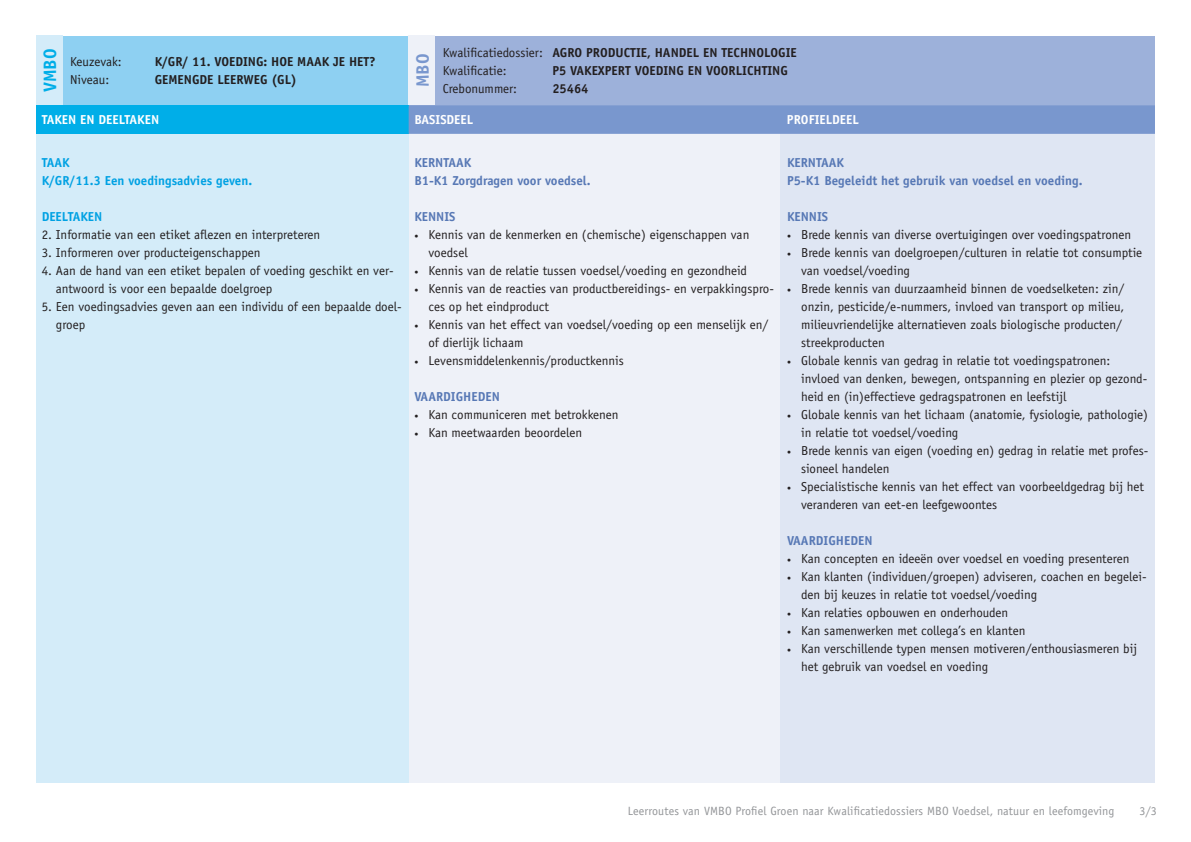
<style>
.page{position:relative;width:1191px;height:842px;background:#fff}
.page>*{position:absolute;margin:0;border:0;box-sizing:border-box;transform-origin:0 0}
.t1{font:700 18px "Officina Sans Std";color:#00aee8}
.t2{font:700 18px "Officina Sans Std";color:#7997ce}
.t3{font:13px/18px "Officina Sans Std";color:#231f20}
.t4{font:700 13px/18px "Officina Sans Std";color:#5778b5}
.t5{font:700 13px "Officina Sans Std";color:#231f20}
.t6{font:700 13px/18px "Officina Sans Std";color:#00a1e3}
.t7{font:700 13px "Officina Sans Std";color:#fff}
.t8{font:12px "Officina Sans Std";letter-spacing:.01em;color:#939598}
.s1{font-weight:700}
.s2{font-size:8px}
</style>
<div class="page">
<div style="left:408px;top:63px;width:372px;height:719px;background:#eef1f8"></div>
<div style="left:780px;top:63px;width:375px;height:719px;background:#dfe6f3"></div>
<div style="left:36px;top:56px;width:372px;height:726px;background:#d4ecf9"></div>
<div style="left:36px;top:36px;width:373px;height:69px;background:#8ed0f2"></div>
<div style="left:409px;top:36px;width:746px;height:69px;background:#9db1da"></div>
<div style="left:36px;top:105px;width:373px;height:29px;background:#00aee8"></div>
<div style="left:409px;top:105px;width:746px;height:29px;background:#7997ce"></div>
<div style="left:408px;top:36px;width:27px;height:69px;background:#eef1f8"></div>
<div style="left:36px;top:36px;width:27px;height:69px;background:#d4ecf9"></div>
<h1 class="t1" style="left:39px;top:92px;width:45px;rotate:-90deg">VMBO</h1>
<h1 class="t2" style="left:411px;top:87px;width:35px;rotate:-90deg">MBO</h1>
<p class="t3" style="left:70px;top:53px;width:53px">Keuzevak:</p>
<p class="t5" style="left:155px;top:54px;width:222px">K/GR/ 11. VOEDING: HOE MAAK JE HET?</p>
<p class="t3" style="left:70px;top:71px;width:41px">Niveau:</p>
<p class="t5" style="left:155px;top:72px;width:144px">GEMENGDE LEERWEG (GL)</p>
<p class="t3" style="left:443px;top:44px;width:356px">Kwalificatiedossier: <span class="s1">AGRO PRODUCTIE, HANDEL EN TECHNOLOGIE<br></span>Kwalificatie:</p>
<p class="t5" style="left:552px;top:63px;width:237px">P5 VAKEXPERT VOEDING EN VOORLICHTING</p>
<p class="t3" style="left:443px;top:80px;width:76px">Crebonummer:</p>
<p class="t5" style="left:552px;top:81px;width:38px">25464</p>
<p class="t7" style="left:42px;top:112px;width:119px">TAKEN EN DEELTAKEN</p>
<p class="t7" style="left:414px;top:112px;width:60px">BASISDEEL</p>
<p class="t7" style="left:787px;top:112px;width:73px">PROFIELDEEL</p>
<p class="t6" style="left:42px;top:153px;width:212px">TAAK<br>K/GR/11.3 Een voedingsadvies geven.</p>
<p class="t6" style="left:42px;top:207px;width:62px">DEELTAKEN</p>
<p class="t3" style="left:42px;top:226px;width:280px">2. Informatie van een etiket aflezen en interpreteren</p>
<p class="t3" style="left:42px;top:244px;width:220px">3. Informeren over producteigenschappen</p>
<p class="t3" style="left:56px;top:262px;width:339px;text-indent:-14px">4. Aan de hand van een etiket bepalen of voeding geschikt en ver&shy;antwoord is voor een bepaalde doelgroep</p>
<p class="t3" style="left:56px;top:298px;width:347px;text-indent:-14px">5. Een voedingsadvies geven aan een individu of een bepaalde doel&shy;groep</p>
<p class="t4" style="left:787px;top:153px;width:297px">KERNTAAK<br>P5-K1 Begeleidt het gebruik van voedsel en voeding.</p>
<p class="t4" style="left:787px;top:207px;width:43px">KENNIS</p>
<p class="t3" style="left:787px;top:226px;width:346px"><span class="s2">•</span> Brede kennis van diverse overtuigingen over voedingspatronen</p>
<p class="t3" style="left:801px;top:244px;width:342px;text-indent:-14px"><span class="s2">•</span> Brede kennis van doelgroepen/culturen in relatie tot consumptie van voedsel/voeding</p>
<p class="t3" style="left:801px;top:280px;width:325px;text-indent:-14px"><span class="s2">•</span> Brede kennis van duurzaamheid binnen de voedselketen: zin/ onzin, pesticide/e-nummers, invloed van transport op milieu, milieuvriendelijke alternatieven zoals biologische producten/ streekproducten</p>
<p class="t3" style="left:801px;top:352px;width:348px;text-indent:-14px"><span class="s2">•</span> Globale kennis van gedrag in relatie tot voedingspatronen: invloed van denken, bewegen, ontspanning en plezier op gezond&shy;heid en (in)effectieve gedragspatronen en leefstijl</p>
<p class="t3" style="left:801px;top:406px;width:348px;text-indent:-14px"><span class="s2">•</span> Globale kennis van het lichaam (anatomie, fysiologie, pathologie) in relatie tot voedsel/voeding</p>
<p class="t3" style="left:801px;top:442px;width:349px;text-indent:-14px"><span class="s2">•</span> Brede kennis van eigen (voeding en) gedrag in relatie met profes&shy;sioneel handelen</p>
<p class="t3" style="left:801px;top:478px;width:344px;text-indent:-14px"><span class="s2">•</span> Specialistische kennis van het effect van voorbeeldgedrag bij het veranderen van eet-en leefgewoontes</p>
<p class="t4" style="left:787px;top:531px;width:87px">VAARDIGHEDEN</p>
<p class="t3" style="left:787px;top:550px;width:344px"><span class="s2">•</span> Kan concepten en ideeën over voedsel en voeding presenteren</p>
<p class="t3" style="left:801px;top:568px;width:347px;text-indent:-14px"><span class="s2">•</span> Kan klanten (individuen/groepen) adviseren, coachen en begelei&shy;den bij keuzes in relatie tot voedsel/voeding</p>
<p class="t3" style="left:787px;top:604px;width:223px"><span class="s2">•</span> Kan relaties opbouwen en onderhouden</p>
<p class="t3" style="left:787px;top:622px;width:240px"><span class="s2">•</span> Kan samenwerken met collega’s en klanten</p>
<p class="t3" style="left:801px;top:640px;width:337px;text-indent:-14px"><span class="s2">•</span> Kan verschillende typen mensen motiveren/enthousiasmeren bij het gebruik van voedsel en voeding</p>
<p class="t4" style="left:414px;top:153px;width:178px">KERNTAAK<br>B1-K1 Zorgdragen voor voedsel.</p>
<p class="t4" style="left:414px;top:207px;width:43px">KENNIS</p>
<p class="t3" style="left:428px;top:226px;width:322px;text-indent:-14px"><span class="s2">•</span> Kennis van de kenmerken en (chemische) eigenschappen van voedsel</p>
<p class="t3" style="left:414px;top:262px;width:334px"><span class="s2">•</span> Kennis van de relatie tussen voedsel/voeding en gezondheid</p>
<p class="t3" style="left:428px;top:280px;width:347px;text-indent:-14px"><span class="s2">•</span> Kennis van de reacties van productbereidings- en verpakkingspro&shy;ces op het eindproduct</p>
<p class="t3" style="left:428px;top:316px;width:341px;text-indent:-14px"><span class="s2">•</span> Kennis van het effect van voedsel/voeding op een menselijk en/ of dierlijk lichaam</p>
<p class="t3" style="left:414px;top:352px;width:211px"><span class="s2">•</span> Levensmiddelenkennis/productkennis</p>
<p class="t4" style="left:414px;top:387px;width:87px">VAARDIGHEDEN</p>
<p class="t3" style="left:414px;top:406px;width:206px"><span class="s2">•</span> Kan communiceren met betrokkenen</p>
<p class="t3" style="left:414px;top:424px;width:169px"><span class="s2">•</span> Kan meetwaarden beoordelen</p>
<p class="t8" style="left:627px;top:804px;width:488px">Leerroutes van VMBO Profiel Groen naar Kwalificatiedossiers MBO Voedsel, natuur en leefomgeving</p>
<p class="t8" style="left:1139px;top:804px;width:19px">3/3</p>
</div>
